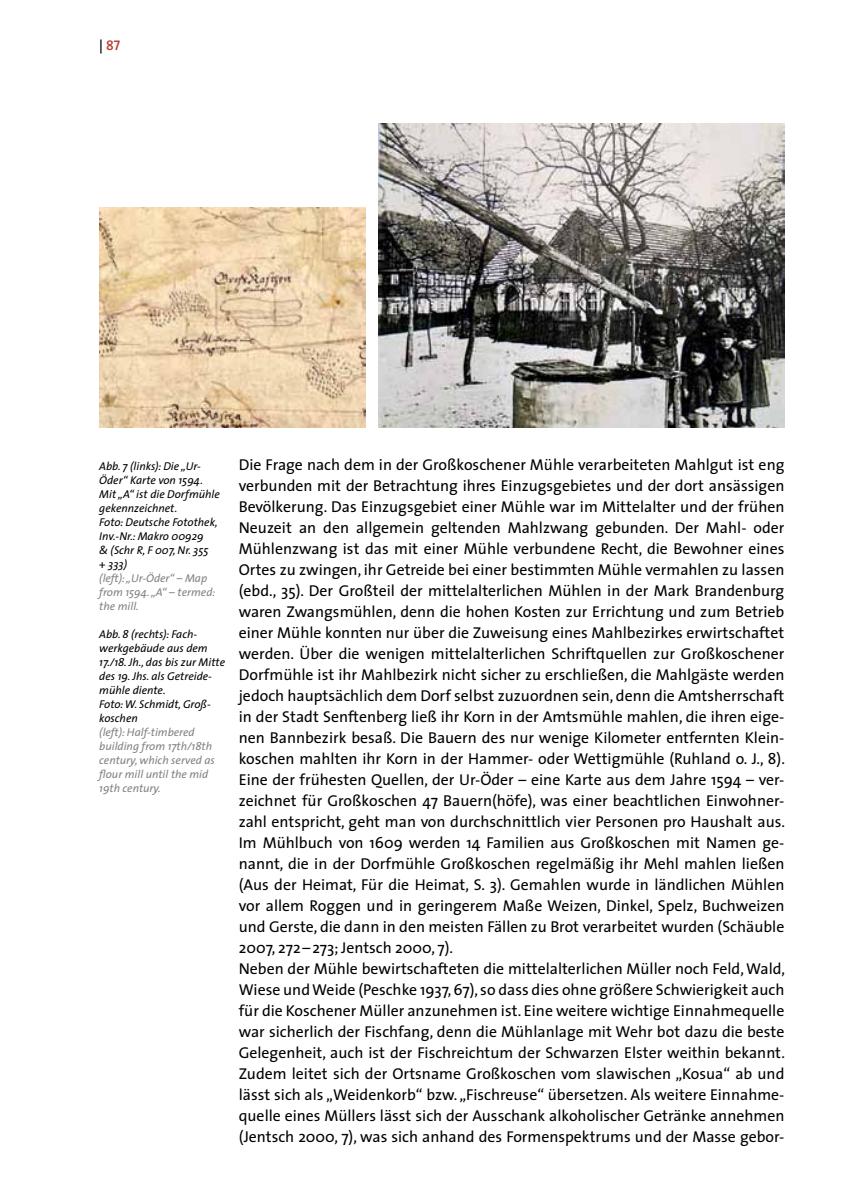
<style>
.page{position:relative;width:844px;height:1191px;background:#fff}
.page>*{position:absolute;margin:0;border:0;box-sizing:border-box;transform-origin:0 0}
.t1{font:15.75px/21px "The Sans";color:#000}
.t2{font:14px "The Sans Semi Bold Caps";color:#b93f2e}
.t3{font:italic 11.38px/14px "The Sans";color:#000}
.t4{font:italic 11.38px/14px "The Sans";color:#808285}
.s1{color:#000}
</style>
<div class="page">
<img style="left:99px;top:207px;width:267px;height:221px">
<img style="left:378px;top:123px;width:406px;height:305px">
<p class="t2" style="left:99px;top:33px;width:23px"><span class="s1">|</span> 87</p>
<p class="t3" style="left:99px;top:458px;width:122px">Abb. 7 (links): Die „Ur-<br>Öder“ Karte von 1594.<br>Mit „A“ ist die Dorfmühle gekennzeichnet.<br>Foto: Deutsche Fotothek,<br>Inv.-Nr.: Makro 00929<br>&amp; (Schr R, F 007, Nr. 355<br>+ 333)</p>
<p class="t4" style="left:99px;top:570px;width:118px">(left): „Ur-Öder“ – Map from 1594. „A“ – termed: the mill.</p>
<p class="t3" style="left:99px;top:626px;width:127px">Abb. 8 (rechts): Fach&shy;werkgebäude aus dem<br>17./18. Jh., das bis zur Mitte des 19. Jhs. als Getreide&shy;mühle diente.<br>Foto: W. Schmidt, Groß&shy;koschen</p>
<p class="t4" style="left:99px;top:724px;width:117px">(left): Half-timbered building from 17th/18th century, which served as flour mill until the mid<br>19th century.</p>
<p class="t1" style="left:239px;top:453px;width:547px">Die Frage nach dem in der Großkoschener Mühle verarbeiteten Mahlgut ist eng verbunden mit der Betrachtung ihres Einzugsgebietes und der dort ansässigen Bevölkerung. Das Einzugsgebiet einer Mühle war im Mittelalter und der frühen Neuzeit an den allgemein geltenden Mahlzwang gebunden. Der Mahl- oder Mühlenzwang ist das mit einer Mühle verbundene Recht, die Bewohner eines Ortes zu zwingen, ihr Getreide bei einer bestimmten Mühle vermahlen zu lassen (ebd., 35). Der Großteil der mittelalterlichen Mühlen in der Mark Brandenburg waren Zwangsmühlen, denn die hohen Kosten zur Errichtung und zum Betrieb einer Mühle konnten nur über die Zuweisung eines Mahlbezirkes erwirtschaftet werden. Über die wenigen mittelalterlichen Schriftquellen zur Großkoschener Dorfmühle ist ihr Mahlbezirk nicht sicher zu erschließen, die Mahlgäste werden jedoch hauptsächlich dem Dorf selbst zuzuordnen sein, denn die Amtsherrschaft in der Stadt Senftenberg ließ ihr Korn in der Amtsmühle mahlen, die ihren eige&shy;nen Bannbezirk besaß. Die Bauern des nur wenige Kilometer entfernten Klein&shy;koschen mahlten ihr Korn in der Hammer- oder Wettigmühle (Ruhland o. J., 8).<br>Eine der frühesten Quellen, der Ur-Öder – eine Karte aus dem Jahre 1594 – ver&shy;zeichnet für Großkoschen 47 Bauern(höfe), was einer beachtlichen Einwohner&shy;zahl entspricht, geht man von durchschnittlich vier Personen pro Haushalt aus.<br>Im Mühlbuch von 1609 werden 14 Familien aus Großkoschen mit Namen ge&shy;nannt, die in der Dorfmühle Großkoschen regelmäßig ihr Mehl mahlen ließen (Aus der Heimat, Für die Heimat, S. 3). Gemahlen wurde in ländlichen Mühlen vor allem Roggen und in geringerem Maße Weizen, Dinkel, Spelz, Buchweizen und Gerste, die dann in den meisten Fällen zu Brot verarbeitet wurden (Schäuble 2007, 272–273; Jentsch 2000, 7).<br>Neben der Mühle bewirtschafteten die mittelalterlichen Müller noch Feld, Wald, Wiese und Weide (Peschke 1937, 67), so dass dies ohne größere Schwierigkeit auch für die Koschener Müller anzunehmen ist. Eine weitere wichtige Einnahmequelle war sicherlich der Fischfang, denn die Mühlanlage mit Wehr bot dazu die beste Gelegenheit, auch ist der Fischreichtum der Schwarzen Elster weithin bekannt.<br>Zudem leitet sich der Ortsname Großkoschen vom slawischen „Kosua“ ab und lässt sich als „Weidenkorb“ bzw. „Fischreuse“ übersetzen. Als weitere Einnahme&shy;quelle eines Müllers lässt sich der Ausschank alkoholischer Getränke annehmen (Jentsch 2000, 7), was sich anhand des Formenspektrums und der Masse gebor-</p>
</div>
